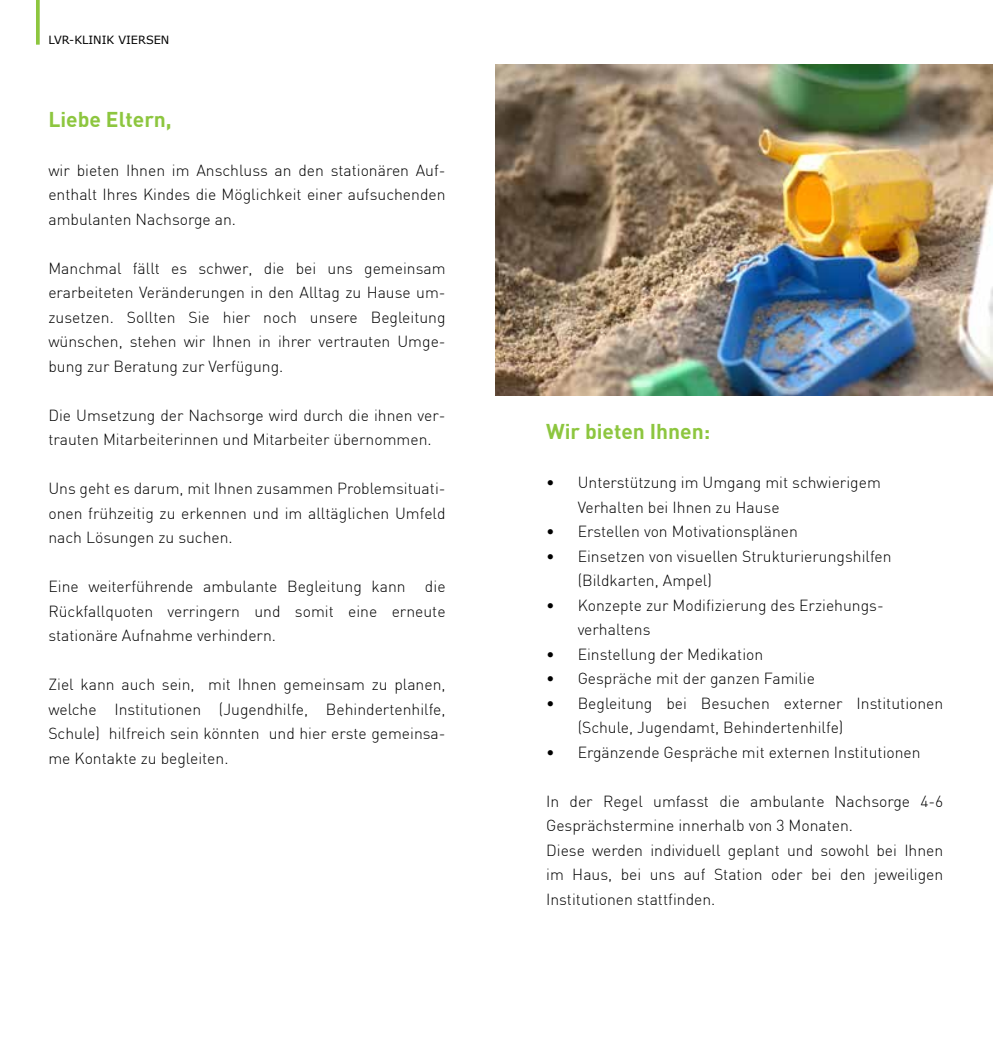
<style>
.page{position:relative;width:993px;height:1042px;background:#fff}
.page>*{position:absolute;margin:0;border:0;box-sizing:border-box;transform-origin:0 0}
.t1{font:700 21px "DIN";color:#8dc63f}
.t2{font:300 15.75px/24.5px "DIN";color:#000}
.t3{font:11.38px "Verdana";color:#000}
</style>
<div class="page">
<svg style="left:36px;top:0;width:4px;height:45px"></svg>
<img style="left:495px;top:64px;width:497px;height:331px">
<p class="t3" style="left:48px;top:33px;width:122px">LVR-KLINIK VIERSEN</p>
<h1 class="t1" style="left:48px;top:105px;width:125px">Liebe Eltern,</h1>
<p class="t2" style="left:48px;top:157px;width:398px;text-align:justify">wir bieten Ihnen im Anschluss an den stationären Auf&shy;enthalt Ihres Kindes die Möglichkeit einer aufsuchenden ambulanten Nachsorge an.</p>
<p class="t2" style="left:48px;top:255px;width:398px;text-align:justify">Manchmal fällt es schwer, die bei uns gemeinsam erarbeiteten Veränderungen in den Alltag zu Hause um&shy;zusetzen. Sollten Sie hier noch unsere Begleitung wünschen, stehen wir Ihnen in ihrer vertrauten Umge&shy;bung zur Beratung zur Verfügung.</p>
<p class="t2" style="left:48px;top:402px;width:398px">Die Umsetzung der Nachsorge wird durch die ihnen ver&shy;trauten Mitarbeiterinnen und Mitarbeiter übernommen.</p>
<p class="t2" style="left:48px;top:476px;width:398px;text-align:justify">Uns geht es darum, mit Ihnen zusammen Problemsituati&shy;onen frühzeitig zu erkennen und im alltäglichen Umfeld nach Lösungen zu suchen.</p>
<p class="t2" style="left:48px;top:574px;width:398px;text-align:justify">Eine weiterführende ambulante Begleitung kann die Rückfallquoten verringern und somit eine erneute stationäre Aufnahme verhindern.</p>
<p class="t2" style="left:48px;top:672px;width:398px;text-align:justify">Ziel kann auch sein, mit Ihnen gemeinsam zu planen, welche Institutionen (Jugendhilfe, Behindertenhilfe, Schule) hilfreich sein könnten und hier erste gemeinsa&shy;me Kontakte zu begleiten.</p>
<h1 class="t1" style="left:546px;top:418px;width:166px">Wir bieten Ihnen:</h1>
<p class="t2" style="left:577px;top:470px;width:304px;text-indent:-32px">• Unterstützung im Umgang mit schwierigem<br>Verhalten bei Ihnen zu Hause</p>
<p class="t2" style="left:546px;top:519px;width:253px">• Erstellen von Motivationsplänen</p>
<p class="t2" style="left:577px;top:543px;width:315px;text-indent:-32px">• Einsetzen von visuellen Strukturierungshilfen (Bildkarten, Ampel)</p>
<p class="t2" style="left:577px;top:592px;width:307px;text-indent:-32px">• Konzepte zur Modifizierung des Erziehungs&shy;verhaltens</p>
<p class="t2" style="left:546px;top:641px;width:218px">• Einstellung der Medikation</p>
<p class="t2" style="left:546px;top:666px;width:270px">• Gespräche mit der ganzen Familie</p>
<p class="t2" style="left:577px;top:691px;width:367px;text-indent:-32px">• Begleitung bei Besuchen externer Institutionen (Schule, Jugendamt, Behindertenhilfe)</p>
<p class="t2" style="left:546px;top:740px;width:376px">• Ergänzende Gespräche mit externen Institutionen</p>
<p class="t2" style="left:546px;top:789px;width:398px">In der Regel umfasst die ambulante Nachsorge 4-6<br>Gesprächstermine innerhalb von 3 Monaten.<br>Diese werden individuell geplant und sowohl bei Ihnen im Haus, bei uns auf Station oder bei den jeweiligen Institutionen stattfinden.</p>
</div>
